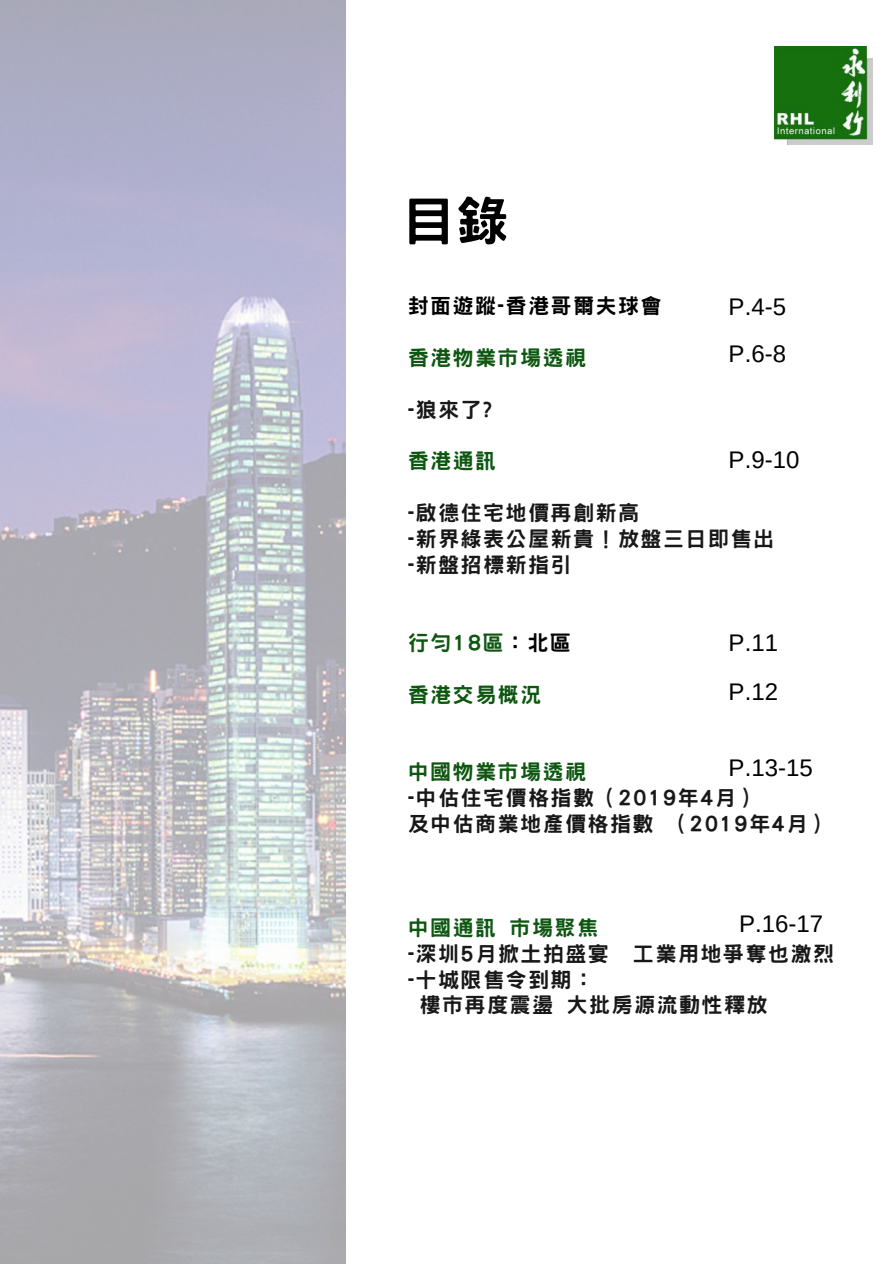
<style>
.page{position:relative;width:894px;height:1264px;background:#fff}
.page>*{position:absolute;margin:0;border:0;box-sizing:border-box;transform-origin:0 0}
.t1{font:800 52.95px "Han Wang Hei";color:#000}
.t2{font:24px/47.2px "Arimo";color:#000}
.t3{font:800 21px/26px "Han Wang Hei";letter-spacing:.07em;color:#181818}
.t4{font:800 21px "Han Wang Hei";letter-spacing:.07em;color:#0d5711}
.t5{font:800 21px "Han Wang Hei";letter-spacing:.07em;color:#000}
.s1{color:#000}
</style>
<div class="page">
<img style="left:0;top:0;width:346px;height:1263px">
<img style="left:774px;top:47px;width:98px;height:98px">
<h1 class="t1" style="left:402px;top:194px;width:107px">目錄</h1>
<p class="t5" style="left:407px;top:295px;width:255px">封面遊蹤-香港哥爾夫球會</p>
<p class="t4" style="left:407px;top:347px;width:180px">香港物業市場透視</p>
<p class="t3" style="left:407px;top:396px;width:86px">-狼來了?</p>
<p class="t4" style="left:407px;top:450px;width:90px">香港通訊</p>
<p class="t3" style="left:407px;top:500px;width:368px">-啟德住宅地價再創新高<br>-新界綠表公屋新貴！放盤三日即售出-新盤招標新指引</p>
<p class="t2" style="left:728px;top:283px;width:59px">P.4-5<br>P.6-8</p>
<p class="t2" style="left:728px;top:436px;width:72px">P.9-10</p>
<p class="t4" style="left:407px;top:632px;width:165px">行勻18區<span class="s1">：北區</span></p>
<p class="t4" style="left:407px;top:683px;width:135px">香港交易概況</p>
<p class="t2" style="left:728px;top:617px;width:51px;line-height:49.5px">P.11<br>P.12</p>
<p class="t2" style="left:728px;top:744px;width:86px">P.13-15</p>
<p class="t4" style="left:407px;top:761px;width:180px">中國物業市場透視</p>
<p class="t3" style="left:407px;top:784px;width:423px">-中估住宅價格指數（2019年4月）<br>及中估商業地產價格指數 （2019年4月）</p>
<p class="t2" style="left:738px;top:899px;width:86px">P.16-17</p>
<p class="t4" style="left:407px;top:916px;width:192px">中國通訊 市場聚焦</p>
<p class="t3" style="left:407px;top:940px;width:427px">-深圳5月掀土拍盛宴 工業用地爭奪也激烈</p>
<p class="t3" style="left:407px;top:966px;width:188px">-十城限售令到期：</p>
<p class="t3" style="left:419px;top:992px;width:349px">樓市再度震盪 大批房源流動性釋放</p>
</div>
